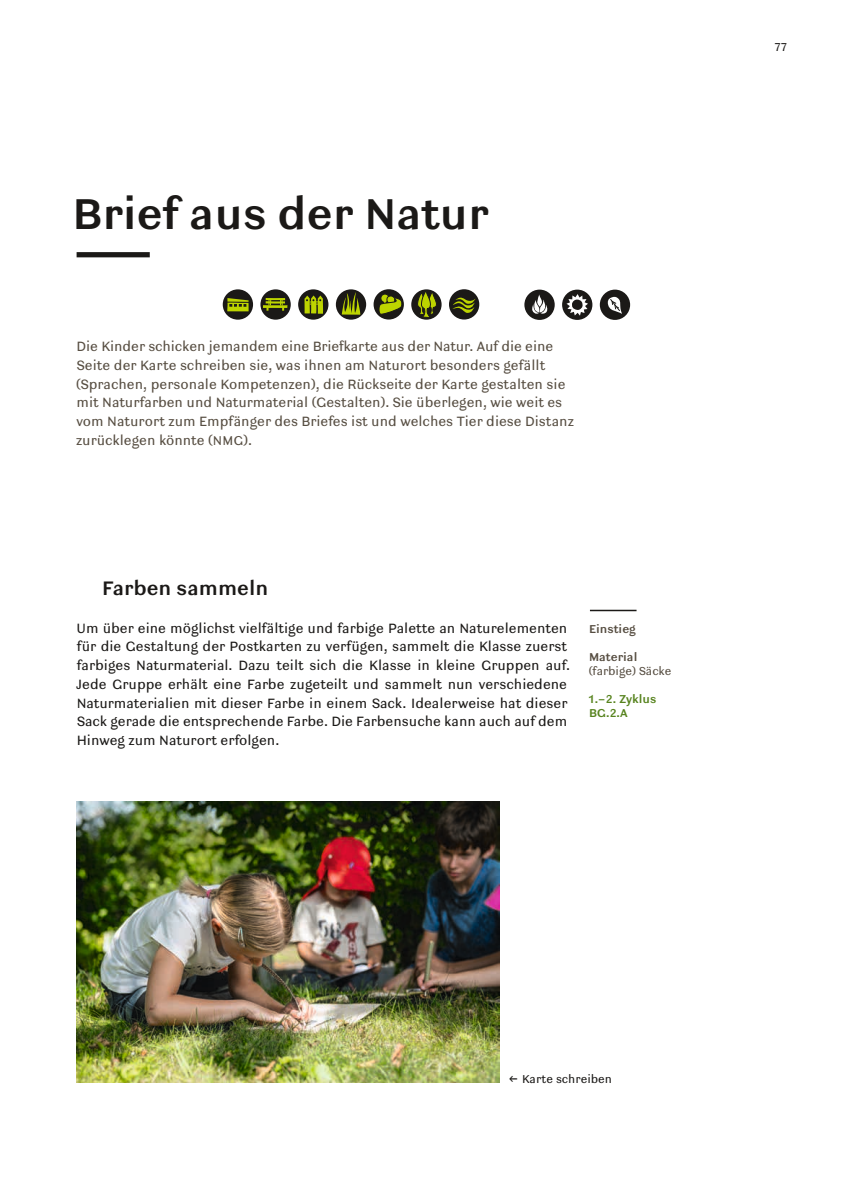
<style>
.page{position:relative;width:851px;height:1191px;background:#fff}
.page>*{position:absolute;margin:0;border:0;box-sizing:border-box;transform-origin:0 0}
.t1{font:600 48px "Ludwig Pro";color:#1b1917}
.t2{font:600 21.75px "Ludwig Pro";color:#1b1917}
.t3{font:15px/18.8px "Ludwig Pro Blond";color:#1b1917}
.t4{font:15px/18.8px "Ludwig Pro Blond";color:#574e42}
.t5{font:12.75px "Ludwig Pro Blond";color:#1b1917}
.t6{font:600 12.75px/14.1px "Ludwig Pro";color:#57831e}
.t7{font:600 12.75px "Ludwig Pro";color:#574e42}
.t8{font:12.75px "Ludwig Pro Blond";color:#574e42}
.s1{font-size:14.25px}
.s2{font-family:"Ludwig Pro";font-weight:700}
</style>
<div class="page">
<div style="left:77px;top:252px;width:73px;height:5px;background:#1b1917"></div>
<div style="left:260px;top:289px;width:31px;height:31px;background:#1b1917;border-radius:50%"></div>
<svg style="left:263px;top:298px;width:24px;height:13px"></svg>
<div style="left:223px;top:289px;width:30px;height:31px;background:#1b1917;border-radius:50%"></div>
<svg style="left:227px;top:298px;width:21px;height:13px"></svg>
<div style="left:336px;top:289px;width:30px;height:31px;background:#1b1917;border-radius:50%"></div>
<svg style="left:342px;top:292px;width:18px;height:23px"></svg>
<div style="left:298px;top:289px;width:30px;height:31px;background:#1b1917;border-radius:50%"></div>
<svg style="left:304px;top:295px;width:19px;height:19px"></svg>
<div style="left:599px;top:290px;width:31px;height:30px;background:#1b1917;border-radius:50%"></div>
<svg style="left:607px;top:296px;width:15px;height:18px"></svg>
<div style="left:524px;top:290px;width:30px;height:30px;background:#1b1917;border-radius:50%"></div>
<svg style="left:532px;top:294px;width:16px;height:20px"></svg>
<div style="left:449px;top:289px;width:30px;height:30px;background:#1b1917;border-radius:50%"></div>
<svg style="left:451px;top:296px;width:24px;height:17px"></svg>
<div style="left:373px;top:289px;width:31px;height:30px;background:#1b1917;border-radius:50%"></div>
<svg style="left:378px;top:289px;width:25px;height:26px"></svg>
<div style="left:562px;top:290px;width:30px;height:30px;background:#1b1917;border-radius:50%"></div>
<svg style="left:566px;top:294px;width:22px;height:22px"></svg>
<div style="left:411px;top:289px;width:30px;height:31px;background:#1b1917;border-radius:50%"></div>
<svg style="left:417px;top:290px;width:20px;height:29px"></svg>
<hr style="left:590px;top:610px;width:46px;height:1px;background:#1b1917">
<img style="left:77px;top:801px;width:422px;height:281px">
<h1 class="t1" style="left:72px;top:182px;width:417px">Brief aus der Natur</h1>
<p class="t4" style="left:76px;top:337px;width:499px">Die Kinder schicken jemandem eine Briefkarte aus der Natur. Auf die eine Seite der Karte schreiben sie, was ihnen am Naturort besonders gefällt (Sprachen, personale Kompetenzen), die Rückseite der Karte gestalten sie mit Naturfarben und Naturmaterial (Gestalten). Sie überlegen, wie weit es vom Naturort zum Empfänger des Briefes ist und welches Tier diese Distanz zurücklegen könnte (<span class="s1">NMG</span>).</p>
<h2 class="t2" style="left:102px;top:574px;width:168px">Farben sammeln</h2>
<p class="t3" style="left:77px;top:618px;width:495px">Um über eine möglichst vielfältige und farbige Palette an Naturelementen für die Gestaltung der Postkarten zu verfügen, sammelt die Klasse zuerst farbiges Naturmaterial. Dazu teilt sich die Klasse in kleine Gruppen auf.<br>Jede Gruppe erhält eine Farbe zugeteilt und sammelt nun verschiedene Naturmaterialien mit dieser Farbe in einem Sack. Idealerweise hat dieser Sack gerade die entsprechende Farbe. Die Farbensuche kann auch auf dem Hinweg zum Naturort erfolgen.</p>
<p class="t7" style="left:589px;top:620px;width:48px">Einstieg</p>
<p class="t7" style="left:589px;top:648px;width:50px">Material</p>
<p class="t8" style="left:588px;top:662px;width:84px">(farbige) Säcke</p>
<p class="t6" style="left:588px;top:692px;width:70px">1.–2. Zyklus<br>BG.2.A</p>
<p class="t5" style="left:774px;top:39px;width:14px">77</p>
<p class="t5" style="left:509px;top:1070px;width:104px"><span class="s2">←</span> Karte schreiben</p>
</div>
